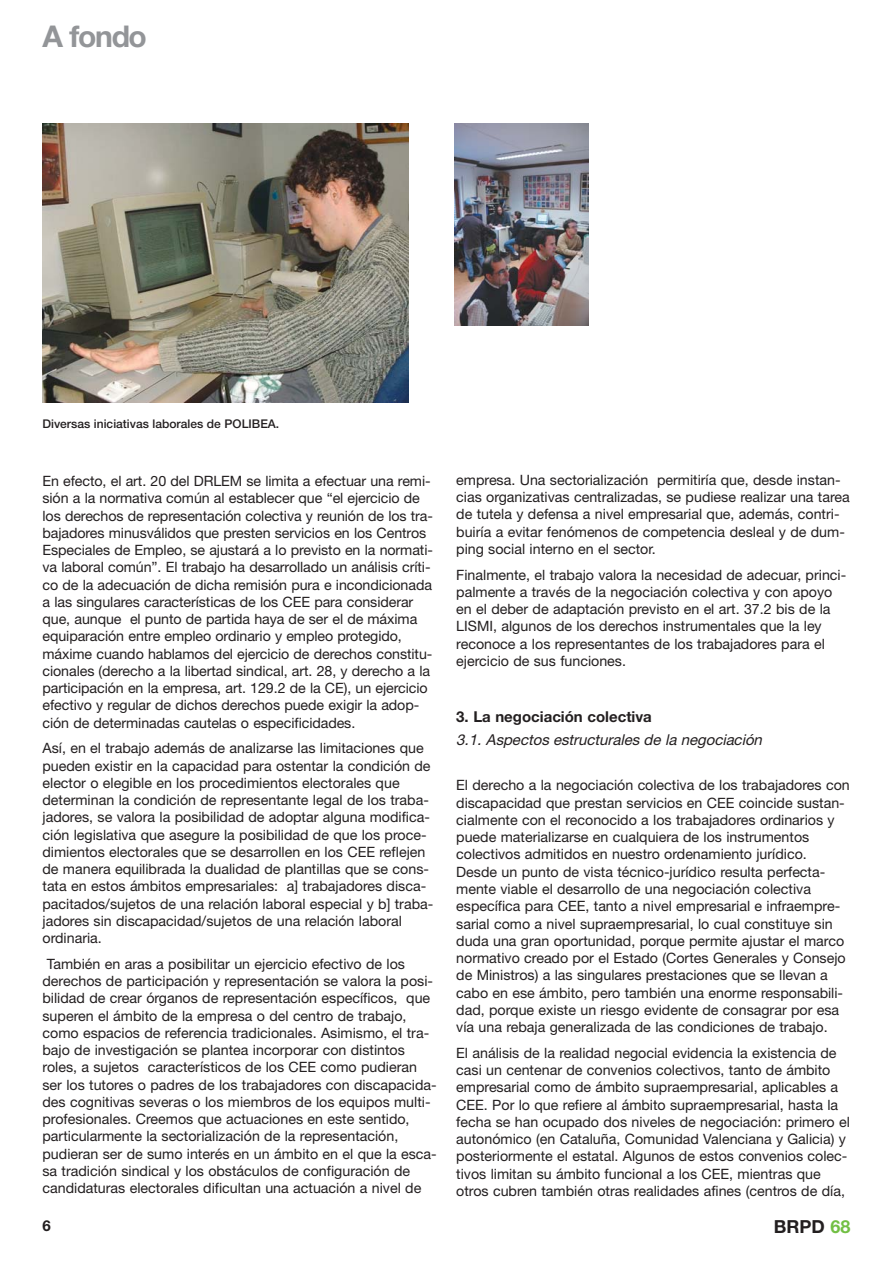
<style>
.page{position:relative;width:893px;height:1263px;background:#fff}
.page>*{position:absolute;margin:0;border:0;box-sizing:border-box;transform-origin:0 0}
.t1{font:700 30px "Helvetica Neue";letter-spacing:-.045em;color:#939598}
.t2{font:700 18px "Helvetica Neue";color:#231f20}
.t3{font:italic 15px "Helvetica Neue";color:#231f20}
.t4{font:700 15px "Helvetica Neue";color:#231f20}
.t5{font:14.25px/17.2px "Helvetica Neue";color:#231f20}
.t6{font:500 12px "Helvetica Neue";color:#231f20}
.s1{color:#72bf44}
</style>
<div class="page">
<img style="left:43px;top:123px;width:365px;height:279px">
<img style="left:455px;top:123px;width:134px;height:202px">
<h1 class="t1" style="left:43px;top:26px;width:106px">A fondo</h1>
<p class="t6" style="left:43px;top:419px;width:238px">Diversas iniciativas laborales de POLIBEA.</p>
<p class="t5" style="left:43px;top:474px;width:392px">En efecto, el art. 20 del DRLEM se limita a efectuar una remi&shy;sión a la normativa común al establecer que “el ejercicio de los derechos de representación colectiva y reunión de los tra&shy;bajadores minusválidos que presten servicios en los Centros Especiales de Empleo, se ajustará a lo previsto en la normati&shy;va laboral común”. El trabajo ha desarrollado un análisis críti&shy;co de la adecuación de dicha remisión pura e incondicionada a las singulares características de los CEE para considerar que, aunque el punto de partida haya de ser el de máxima equiparación entre empleo ordinario y empleo protegido, máxime cuando hablamos del ejercicio de derechos constitu&shy;cionales (derecho a la libertad sindical, art. 28, y derecho a la participación en la empresa, art. 129.2 de la CE), un ejercicio efectivo y regular de dichos derechos puede exigir la adop&shy;ción de determinadas cautelas o especificidades.</p>
<p class="t5" style="left:43px;top:741px;width:392px">Así, en el trabajo además de analizarse las limitaciones que pueden existir en la capacidad para ostentar la condición de elector o elegible en los procedimientos electorales que determinan la condición de representante legal de los traba&shy;jadores, se valora la posibilidad de adoptar alguna modifica&shy;ción legislativa que asegure la posibilidad de que los proce&shy;dimientos electorales que se desarrollen en los CEE reflejen de manera equilibrada la dualidad de plantillas que se cons&shy;tata en estos ámbitos empresariales: a] trabajadores disca&shy;pacitados/sujetos de una relación laboral especial y b] traba&shy;jadores sin discapacidad/sujetos de una relación laboral ordinaria.</p>
<p class="t5" style="left:43px;top:956px;width:396px;text-indent:4px">También en aras a posibilitar un ejercicio efectivo de los derechos de participación y representación se valora la posi&shy;bilidad de crear órganos de representación específicos, que superen el ámbito de la empresa o del centro de trabajo, como espacios de referencia tradicionales. Asimismo, el tra&shy;bajo de investigación se plantea incorporar con distintos roles, a sujetos característicos de los CEE como pudieran ser los tutores o padres de los trabajadores con discapacida&shy;des cognitivas severas o los miembros de los equipos multi&shy;profesionales. Creemos que actuaciones en este sentido, particularmente la sectorialización de la representación, pudieran ser de sumo interés en un ámbito en el que la esca&shy;sa tradición sindical y los obstáculos de configuración de candidaturas electorales dificultan una actuación a nivel de</p>
<p class="t5" style="left:456px;top:473px;width:395px">empresa. Una sectorialización permitiría que, desde instan&shy;cias organizativas centralizadas, se pudiese realizar una tarea de tutela y defensa a nivel empresarial que, además, contri&shy;buiría a evitar fenómenos de competencia desleal y de dum&shy;ping social interno en el sector.</p>
<p class="t5" style="left:456px;top:567px;width:392px">Finalmente, el trabajo valora la necesidad de adecuar, princi&shy;palmente a través de la negociación colectiva y con apoyo en el deber de adaptación previsto en el art. 37.2 bis de la LISMI, algunos de los derechos instrumentales que la ley reconoce a los representantes de los trabajadores para el ejercicio de sus funciones.</p>
<p class="t4" style="left:456px;top:711px;width:197px">3. La negociación colectiva</p>
<p class="t3" style="left:456px;top:735px;width:310px">3.1. Aspectos estructurales de la negociación</p>
<p class="t5" style="left:456px;top:778px;width:395px">El derecho a la negociación colectiva de los trabajadores con discapacidad que prestan servicios en CEE coincide sustan&shy;cialmente con el reconocido a los trabajadores ordinarios y puede materializarse en cualquiera de los instrumentos colectivos admitidos en nuestro ordenamiento jurídico.<br>Desde un punto de vista técnico-jurídico resulta perfecta&shy;mente viable el desarrollo de una negociación colectiva específica para CEE, tanto a nivel empresarial e infraempre&shy;sarial como a nivel supraempresarial, lo cual constituye sin duda una gran oportunidad, porque permite ajustar el marco normativo creado por el Estado (Cortes Generales y Consejo de Ministros) a las singulares prestaciones que se llevan a cabo en ese ámbito, pero también una enorme responsabili&shy;dad, porque existe un riesgo evidente de consagrar por esa vía una rebaja generalizada de las condiciones de trabajo.</p>
<p class="t5" style="left:456px;top:1045px;width:395px">El análisis de la realidad negocial evidencia la existencia de casi un centenar de convenios colectivos, tanto de ámbito empresarial como de ámbito supraempresarial, aplicables a CEE. Por lo que refiere al ámbito supraempresarial, hasta la fecha se han ocupado dos niveles de negociación: primero el autonómico (en Cataluña, Comunidad Valenciana y Galicia) y posteriormente el estatal. Algunos de estos convenios colec&shy;tivos limitan su ámbito funcional a los CEE, mientras que otros cubren también otras realidades afines (centros de día,</p>
<p class="t4" style="left:43px;top:1220px;width:10px">6</p>
<p class="t2" style="left:774px;top:1220px;width:78px">BRPD <span class="s1">68</span></p>
</div>
